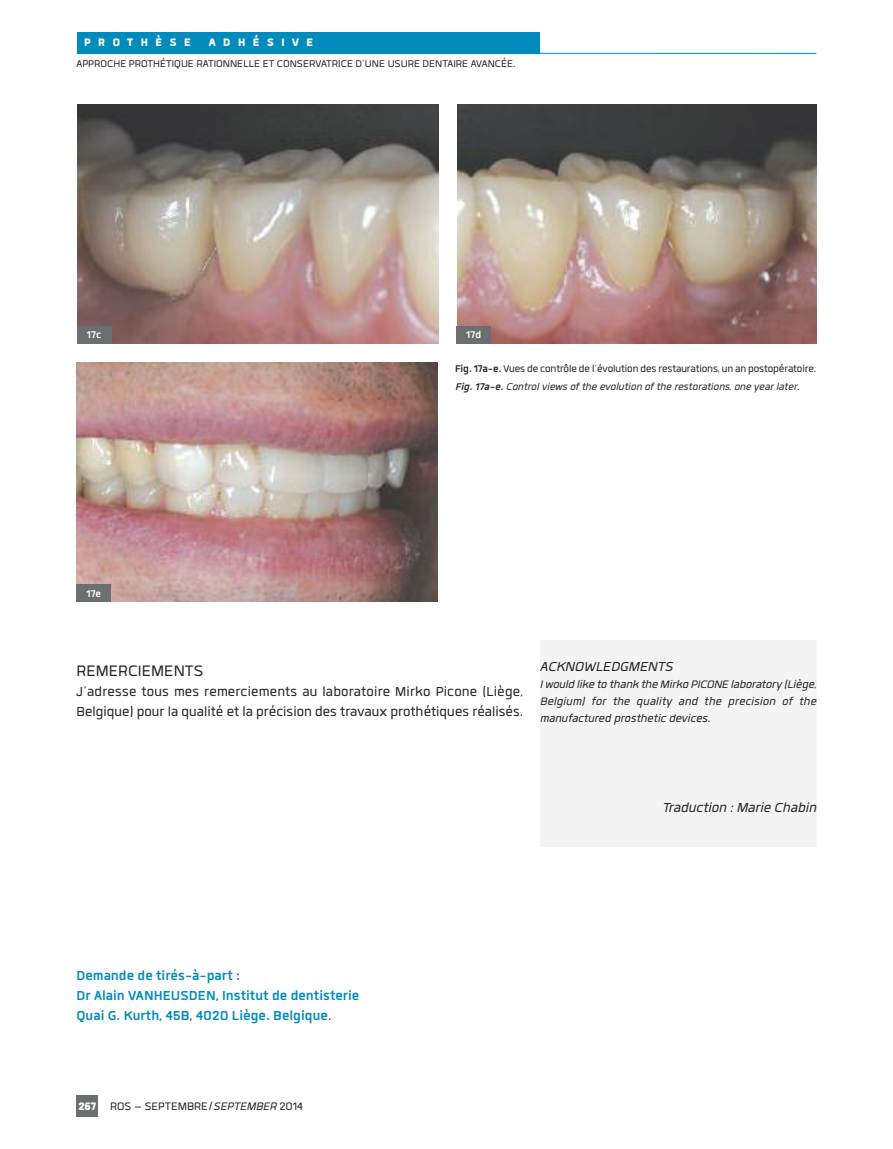
<style>
.page{position:relative;width:893px;height:1149px;background:#fff}
.page>*{position:absolute;margin:0;border:0;box-sizing:border-box;transform-origin:0 0}
.t1{font:21px "Quan";color:#272627}
.t2{font:18px/20.2px "Quan";color:#272627}
.t3{font:700 18px/20.2px "Quan";color:#008bbd}
.t4{font:italic 18px "Quan";color:#272627}
.t5{font:italic 15px/17.2px "Quan";color:#272627;text-align:justify}
.t6{font:15px "Quan";color:#272627}
.t7{font:900 15px "Quan";letter-spacing:.5em;color:#fff}
.t8{font:13.5px/18px "Quan";letter-spacing:-.01em;color:#272627}
.t9{font:700 13.5px "Quan";color:#fff}
.s1{font-weight:700}
.s2{font-weight:700;font-style:italic}
.s3{font-style:italic}
.s4{font-weight:400;color:#272627}
.s5{font-weight:900;color:#fff}
</style>
<div class="page">
<div style="left:77px;top:32px;width:463px;height:21px;background:#008bbd"></div>
<div style="left:540px;top:96px;width:276px;height:750px;background:#f4f4f4"></div>
<div style="left:77px;top:1095px;width:21px;height:21px;background:#6c6f70"></div>
<hr style="left:77px;top:53px;width:739px;height:1px;background:#008bbd">
<div style="left:63px;top:85px;width:770px;height:554px;background:#fff"></div>
<img style="left:77px;top:104px;width:361px;height:239px">
<div style="left:77px;top:326px;width:34px;height:17px;background:#6c6f70"></div>
<img style="left:457px;top:104px;width:360px;height:239px">
<div style="left:457px;top:326px;width:34px;height:17px;background:#6c6f70"></div>
<img style="left:77px;top:363px;width:361px;height:238px">
<div style="left:77px;top:584px;width:34px;height:17px;background:#6c6f70"></div>
<p class="t7" style="left:84px;top:32px;width:231px">PROTHÈSE ADHÉSIVE</p>
<p class="t8" style="left:77px;top:53px;width:441px">APPROCHE PROTHÉTIQUE RATIONNELLE ET CONSERVATRICE D’UNE USURE DENTAIRE AVANCÉE.</p>
<p class="t9" style="left:87px;top:325px;width:16px">17c</p>
<p class="t9" style="left:466px;top:325px;width:17px">17d</p>
<p class="t9" style="left:86px;top:584px;width:16px">17e</p>
<p class="t8" style="left:455px;top:358px;width:363px"><span class="s1">Fig.17a-e.</span> Vues de contrôle de l’évolution desrestaurations, un an postopératoire.<br><span class="s2">Fig. 17a-e.</span> <span class="s3">Control views of the evolution of the restorations, one year later.</span></p>
<h1 class="t1" style="left:77px;top:656px;width:128px">REMERCIEMENTS</h1>
<h2 class="t2" style="left:77px;top:679px;width:448px">J’adresse tous mes remerciements au laboratoire Mirko Picone (Liège,<br>Belgique) pour la qualité et la précision des travaux prothétiques réalisés.</h2>
<h2 class="t4" style="left:540px;top:653px;width:134px">ACKNOWLEDGMENTS</h2>
<p class="t5" style="left:540px;top:673px;width:278px">I would like to thank the Mirko PICONE laboratory (Liège, Belgium) for the quality and the precision of the manufactured prosthetic devices.</p>
<h2 class="t4" style="left:662px;top:794px;width:156px">Traduction : Marie Chabin</h2>
<h2 class="t3" style="left:77px;top:963px;width:284px">Demande de tirés-à-part :<br>Dr Alain VANHEUSDEN, Institut de dentisterie<br>Quai G. Kurth, 45B, 4020 Liège. Belgique<span class="s4">.</span></h2>
<p class="t6" style="left:79px;top:1095px;width:226px"><span class="s5">267</span> ROS – SEPTEMBRE/<span class="s3">SEPTEMBER</span> 2014</p>
</div>
